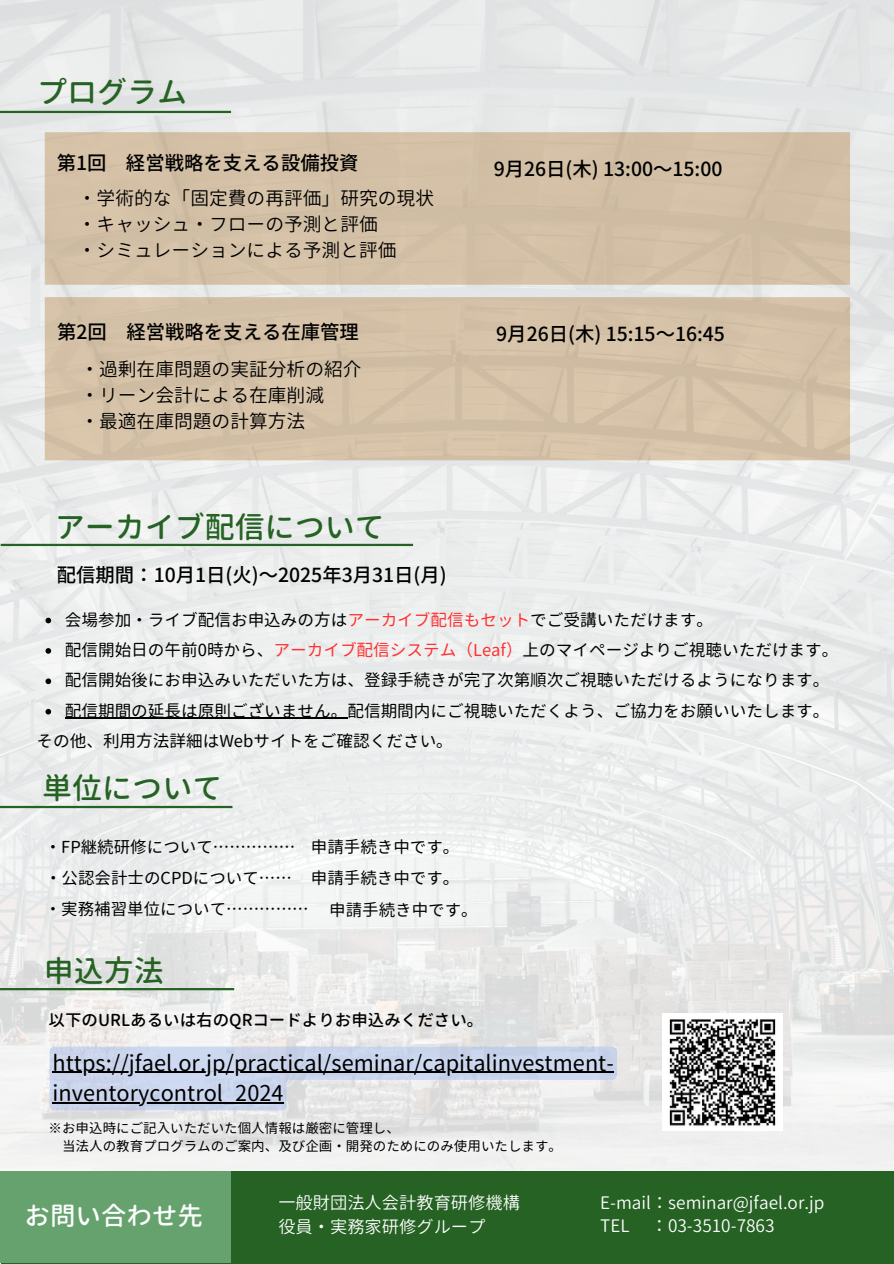
<style>
.page{position:relative;width:894px;height:1264px;background:#fff}
.page>*{position:absolute;margin:0;border:0;box-sizing:border-box;transform-origin:0 0}
.t1{font:500 30px "Gen Jyuu Gothic";color:#256223}
.t2{font:500 25.5px "Gen Jyuu Gothic";color:#fcfdfd}
.t3{font:21.75px "Gen Jyuu Gothic";color:#000}
.t4{font:500 19.35px "Noto Sans JP";color:#000}
.t5{font:18.75px/25.8px "Gen Jyuu Gothic";color:#000}
.t6{font:17.25px "Gen Jyuu Gothic";color:#fcfdfd}
.t7{font:16.65px "Gen Jyuu Gothic";color:#000}
.t8{font:16.5px "Gen Jyuu Gothic";color:#000}
.t9{font:500 16.5px "Gen Jyuu Gothic";color:#000}
.t10{font:13.5px "Gen Jyuu Gothic";color:#000}
.s1{color:#ff3131}
</style>
<div class="page">
<img style="left:0;top:0;width:893px;height:1171px">
<div style="left:45px;top:132px;width:804px;height:328px;background:#d4c1a6"></div>
<div style="left:1px;top:1171px;width:892px;height:92px;background:#256223"></div>
<div style="left:0;top:1171px;width:231px;height:92px;background:#66a26e"></div>
<hr style="left:0;top:805px;width:232px;height:3px;background:#256223">
<hr style="left:0;top:988px;width:234px;height:2px;background:#256223">
<hr style="left:1px;top:544px;width:412px;height:2px;background:#256223">
<hr style="left:0;top:111px;width:231px;height:2px;background:#256223">
<img style="left:662px;top:1013px;width:120px;height:117px">
<svg style="left:45px;top:617px;width:6px;height:6px"></svg>
<svg style="left:45px;top:648px;width:6px;height:5px"></svg>
<svg style="left:45px;top:678px;width:6px;height:6px"></svg>
<svg style="left:45px;top:709px;width:6px;height:5px"></svg>
<hr style="left:65px;top:718px;width:282px;height:1px;background:#000">
<svg style="left:50px;top:1046px;width:566px;height:64px;background:#ced5e5"></svg>
<hr style="left:52px;top:1071px;width:562px;height:1px;background:#000">
<hr style="left:52px;top:1102px;width:231px;height:1px;background:#000">
<h4 class="t1" style="left:37px;top:71px;width:151px">プログラム</h4>
<p class="t4" style="left:57px;top:147px;width:303px">第1回 経営戦略を支える設備投資</p>
<p class="t5" style="left:78px;top:185px;width:358px">・学術的な「固定費の再評価」研究の現状・キャッシュ・フローの予測と評価<br>・シミュレーションによる予測と評価</p>
<p class="t4" style="left:493px;top:153px;width:230px">9月 26日 (木) 13:00～15:00</p>
<p class="t4" style="left:57px;top:316px;width:303px">第2回 経営戦略を支える在庫管理</p>
<p class="t4" style="left:496px;top:318px;width:230px">9月 26日 (木) 15:15～16:45</p>
<h1 class="t5" style="left:80px;top:356px;width:283px">・過剰在庫問題の実証分析の紹介・リーン会計による在庫削減<br>・最適在庫問題の計算方法</h1>
<h4 class="t1" style="left:55px;top:505px;width:331px">アーカイブ配信について</h4>
<h2 class="t4" style="left:57px;top:560px;width:391px">配信期間：10月 1日 (火)～2025年3月 31日 (月 )</h2>
<p class="t7" style="left:65px;top:607px;width:649px">会場参加・ライブ配信お申込みの方は<span class="s1">アーカイブ配信もセット</span>でご受講いただけます。</p>
<p class="t7" style="left:65px;top:638px;width:775px">配信開始日の午前0時から、<span class="s1">アーカイブ配信システム（Leaf）</span>上のマイページよりご視聴いただけます。</p>
<p class="t7" style="left:65px;top:668px;width:766px">配信開始後にお申込みいただいた方は、登録手続きが完了次第順次ご視聴いただけるようになります。</p>
<p class="t7" style="left:65px;top:699px;width:766px">配信期間の延長は原則ございません。配信期間内にご視聴いただくよう、ご協力をお願いいたします。</p>
<p class="t7" style="left:36px;top:729px;width:418px">その他、利用方法詳細はWebサイトをご確認ください。</p>
<p class="t1" style="left:42px;top:766px;width:181px">単位について</p>
<p class="t8" style="left:45px;top:834px;width:252px">・FP継続研修について……………</p>
<p class="t8" style="left:311px;top:835px;width:150px">申請手続き中です。</p>
<p class="t8" style="left:45px;top:866px;width:248px">・公認会計士のCPDについて……</p>
<p class="t8" style="left:45px;top:897px;width:265px">・実務補習単位について……………</p>
<p class="t8" style="left:329px;top:897px;width:150px">申請手続き中です。</p>
<p class="t8" style="left:311px;top:866px;width:150px">申請手続き中です。</p>
<h1 class="t1" style="left:44px;top:949px;width:121px">申込方法</h1>
<h6 class="t9" style="left:49px;top:1008px;width:436px">以下のURLあるいは右のQRコードよりお申込みください。</h6>
<p class="t3" style="left:52px;top:1047px;width:563px">https://jfael.or.jp/practical/seminar/capitalinvestment-</p>
<h3 class="t3" style="left:52px;top:1077px;width:232px">inventorycontrol_2024</h3>
<p class="t10" style="left:49px;top:1118px;width:353px">※お申込時にご記入いただいた個人情報は厳密に管理し、</p>
<h1 class="t10" style="left:49px;top:1136px;width:515px">　当法人の教育プログラムのご案内、及び企画・開発のためにのみ使用いたします。</h1>
<h4 class="t2" style="left:25px;top:1197px;width:180px">お問い合わせ先</h4>
<h4 class="t6" style="left:278px;top:1190px;width:243px">一般財団法人会計教育研修機構</h4>
<h5 class="t6" style="left:278px;top:1214px;width:208px">役員・実務家研修グループ</h5>
<h1 class="t6" style="left:600px;top:1189px;width:226px">E-mail：seminar@jfael.or.jp</h1>
<h4 class="t6" style="left:600px;top:1213px;width:176px">TEL ：03-3510-7863</h4>
</div>
